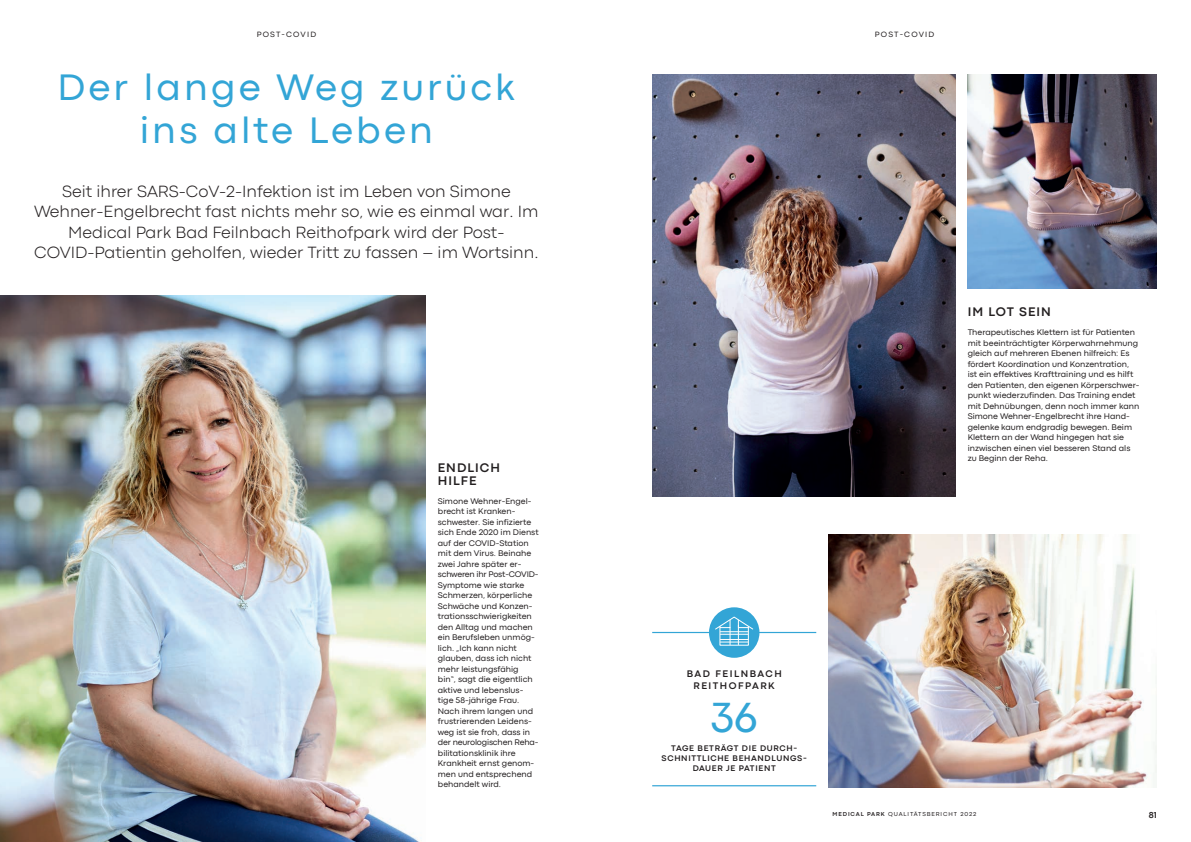
<style>
.page{position:relative;width:1191px;height:842px;background:#fff}
.page>*{position:absolute;margin:0;border:0;box-sizing:border-box;transform-origin:0 0}
.t1{font:44px "Codec Pro";color:#33a5d6}
.t2{font:38.5px/43px "Codec Pro";letter-spacing:.08em;color:#33a5d6;text-align:center}
.t3{font:300 17px/20.5px "Codec Pro";color:#231f20;text-align:center}
.t4{font:700 13px/13px "Codec Pro";letter-spacing:.08em;color:#231f20}
.t5{font:700 10px/12px "Codec Pro";letter-spacing:.15em;color:#231f20;text-align:center}
.t6{font:700 9px "Codec Pro";color:#231f20}
.t7{font:8.5px/10.5px "Codec Pro";color:#231f20}
.t8{font:700 8.5px/10px "Codec Pro";letter-spacing:.08em;color:#231f20;text-align:center}
.t9{font:8px "Codec Pro";letter-spacing:.15em;color:#231f20}
.t10{font:6px "Codec Pro";letter-spacing:.15em;color:#231f20}
.s1{font-weight:700}
</style>
<div class="page">
<img style="left:0;top:295px;width:425px;height:547px">
<img style="left:829px;top:535px;width:328px;height:252px">
<img style="left:967px;top:74px;width:190px;height:215px">
<img style="left:652px;top:74px;width:303px;height:423px">
<hr style="left:652px;top:632px;width:164px;height:1px;background:#33a5d6">
<hr style="left:652px;top:785px;width:164px;height:1px;background:#33a5d6">
<div style="left:709px;top:607px;width:50px;height:51px;background:#33a5d6;border-radius:50%"></div>
<svg style="left:714px;top:616px;width:40px;height:29px"></svg>
<p class="t9" style="left:257px;top:29px;width:61px">POST-COVID</p>
<p class="t9" style="left:875px;top:29px;width:61px">POST-COVID</p>
<h2 class="t2" style="left:58px;top:65px;width:459px">Der lange Weg zurück ins alte Leben</h2>
<p class="t3" style="left:34px;top:180px;width:506px">Seit ihrer SARS-CoV-2-Infektion ist im Leben von Simone Wehner-Engelbrecht fast nichts mehr so, wie es einmal war. Im Medical Park Bad Feilnbach Reithofpark wird der Post-COVID-Patientin geholfen, wieder Tritt zu fassen – im Wortsinn.</p>
<h3 class="t4" style="left:438px;top:461px;width:64px">ENDLICH<br>HILFE</h3>
<p class="t7" style="left:438px;top:495px;width:102px">Simone Wehner-Engel&shy;brecht ist Kranken&shy;schwester. Sie infizierte sich Ende 2020 im Dienst auf der COVID-Station mit dem Virus. Beinahe zwei Jahre später er&shy;schweren ihr Post-COVID-<br>Symptome wie starke<br>Schmerzen, körperliche<br>Schwäche und Konzen&shy;trationsschwierigkeiten den Alltag und machen ein Berufsleben unmög&shy;lich. „Ich kann nicht glauben, dass ich nicht mehr leistungsfähig bin“, sagt die eigentlich aktive und lebenslus&shy;tige 58-jährige Frau.<br>Nach ihrem langen und frustrierenden Leidens&shy;weg ist sie froh, dass in der neurologischen Reha&shy;bilitationsklinik ihre<br>Krankheit ernst genom&shy;men und entsprechend behandelt wird.</p>
<h3 class="t4" style="left:967px;top:305px;width:85px">IM LOT SEIN</h3>
<p class="t7" style="left:967px;top:327px;width:173px">Therapeutisches Klettern ist für Patienten mit beeinträchtigter Körperwahrnehmung gleich auf mehreren Ebenen hilfreich: Es fördert Koordination und Konzentration, ist ein effektives Krafttraining und es hilft den Patienten, den eigenen Körperschwer&shy;punkt wiederzufinden. Das Training endet mit Dehnübungen, denn noch immer kann Simone Wehner-Engelbrecht ihre Hand&shy;gelenke kaum endgradig bewegen. Beim Klettern an der Wand hingegen hat sie inzwischen einen viel besseren Stand als zu Beginn der Reha.</p>
<p class="t5" style="left:687px;top:668px;width:96px">BAD FEILNBACH<br>REITHOFPARK</p>
<h1 class="t1" style="left:710px;top:691px;width:49px">36</h1>
<p class="t8" style="left:661px;top:743px;width:147px">TAGE BETRÄGT DIE DURCH-<br>SCHNITTLICHE BEHANDLUNGS-<br>DAUER JE PATIENT</p>
<p class="t10" style="left:832px;top:811px;width:145px"><span class="s1">MEDICAL PARK</span> QUALITÄTSBERICHT 2022</p>
<p class="t6" style="left:1148px;top:810px;width:10px">81</p>
</div>
